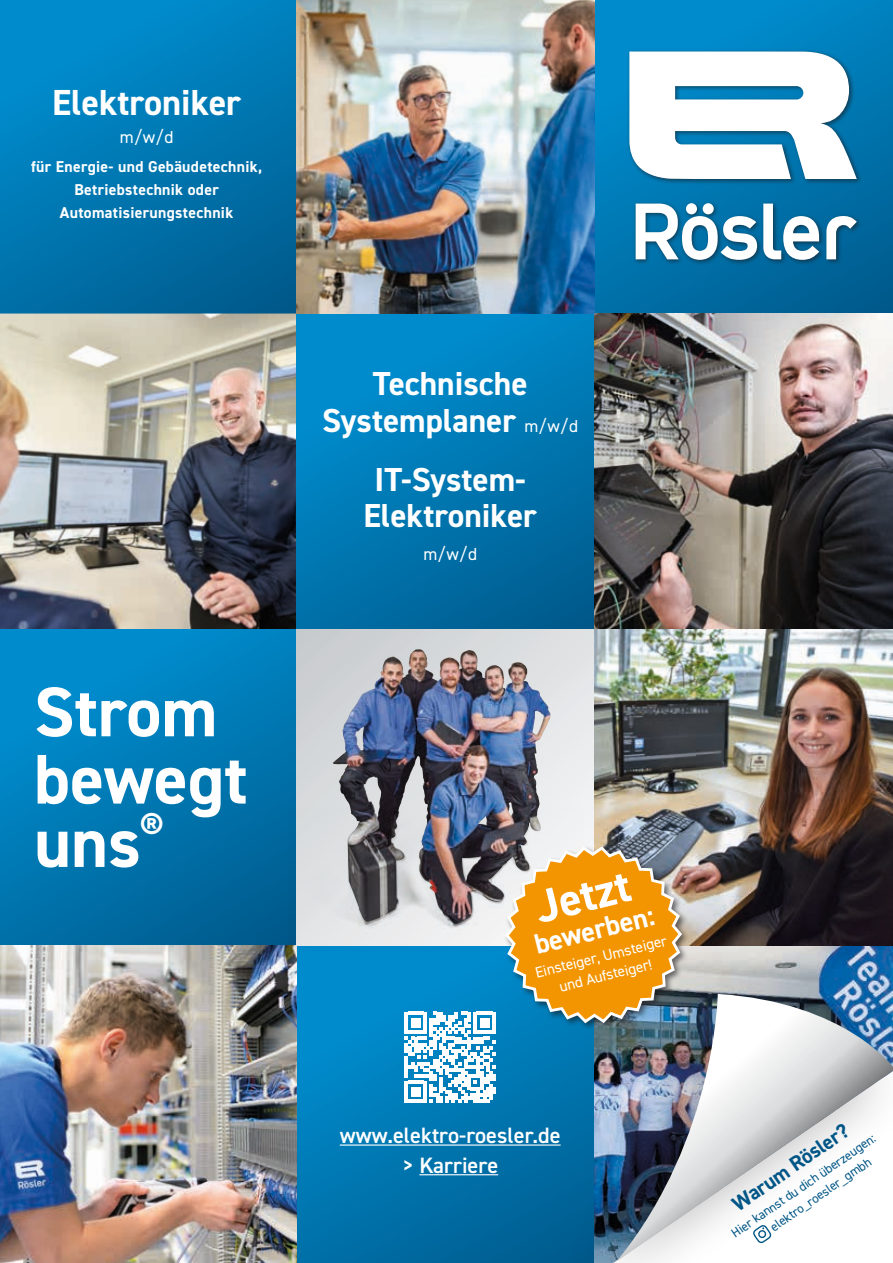
<style>
.page{position:relative;width:893px;height:1263px;background:#fff}
.page>*{position:absolute;margin:0;border:0;box-sizing:border-box;transform-origin:0 0}
.t1{font:700 70.5px/65.2px "DIN2014";color:#fff}
.t2{font:700 46.2px "DIN2014";color:#fff}
.t3{font:700 36.3px "DIN2014";color:#fff}
.t4{font:700 33.3px/36.3px "DIN2014";color:#fff;text-align:center}
.t5{font:700 28.35px "DIN2014";color:#fff}
.t6{font:600 22.35px/29.7px "DIN2014";color:#fff;text-align:center}
.t7{font:700 20.85px "DIN2014";color:#005686}
.t8{font:17.4px "DIN2014";color:#fff}
.t9{font:700 15.75px/23px "DIN2014";letter-spacing:.02em;color:#fff;text-align:center}
.t10{font:15.15px/19.4px "DIN2014";color:#fff;text-align:center}
.t11{font:12.9px/16.8px "DIN2014";color:#005686}
.s1{font-weight:400;font-size:17.4px}
</style>
<div class="page">
<img style="left:0;top:314px;width:297px;height:315px">
<svg style="left:0;top:629px;width:297px;height:316px;background:#0078b3"></svg>
<svg style="left:297px;top:314px;width:297px;height:315px;background:#0078b3"></svg>
<div style="left:297px;top:945px;width:297px;height:318px;background:linear-gradient(to bottom,#0191d3,#02689c)"></div>
<svg style="left:0;top:0;width:297px;height:314px;background:#0077b1"></svg>
<svg style="left:594px;top:0;width:299px;height:314px;background:#0178b2"></svg>
<img style="left:594px;top:314px;width:299px;height:315px">
<svg style="left:690px;top:945px;width:203px;height:19px;background:#9bafc0"></svg>
<div style="left:626px;top:49px;width:236px;height:136px;background:#1a181c;opacity:.6"></div>
<svg style="left:629px;top:52px;width:228px;height:127px"></svg>
<div style="left:633px;top:201px;width:229px;height:65px;background:#1a181c;opacity:.6"></div>
<svg style="left:763px;top:204px;width:56px;height:56px"></svg>
<svg style="left:826px;top:215px;width:31px;height:44px"></svg>
<svg style="left:636px;top:203px;width:121px;height:57px"></svg>
<div style="left:557px;top:964px;width:336px;height:299px;background:#1a181c;opacity:.3"></div>
<img style="left:617px;top:994px;width:276px;height:267px">
<svg style="left:747px;top:1225px;width:24px;height:25px"></svg>
<hr style="left:340px;top:1144px;width:221px;height:1px;background:#fff">
<hr style="left:419px;top:1174px;width:79px;height:1px;background:#fff">
<svg style="left:405px;top:1012px;width:91px;height:91px"></svg>
<img style="left:297px;top:0;width:297px;height:314px">
<img style="left:0;top:945px;width:297px;height:318px">
<img style="left:297px;top:629px;width:297px;height:215px">
<img style="left:288px;top:807px;width:296px;height:144px">
<img style="left:333px;top:649px;width:86px;height:118px">
<img style="left:594px;top:629px;width:299px;height:316px">
<div style="left:503px;top:844px;width:187px;height:187px;background:#1a181c;opacity:.6"></div>
<svg style="left:503px;top:844px;width:181px;height:181px;background:#cc9b42"></svg>
<h3 class="t3" style="left:52px;top:79px;width:191px">Elektroniker</h3>
<p class="t8" style="left:120px;top:126px;width:55px">m/w/d</p>
<p class="t9" style="left:31px;top:155px;width:232px">für Energie- und Gebäudetechnik,<br>Betriebstechnik oder<br>Automatisierungstechnik</p>
<h1 class="t1" style="left:34px;top:678px;width:215px">Strom bewegt uns<sup>®</sup></h1>
<h3 class="t4" style="left:322px;top:365px;width:257px">Technische<br>Systemplaner <span class="s1">m/w/d</span></h3>
<h3 class="t4" style="left:363px;top:461px;width:175px">IT-System-<br>Elektroniker</h3>
<p class="t8" style="left:423px;top:543px;width:55px">m/w/d</p>
<h2 class="t2" style="left:529px;top:878px;width:98px;rotate:-14deg">Jetzt</h2>
<h3 class="t5" style="left:530px;top:926px;width:124px;rotate:-14deg">bewerben:</h3>
<p class="t10" style="left:533px;top:963px;width:137px;rotate:-14deg">Einsteiger, Umsteiger und Aufsteiger!</p>
<h3 class="t6" style="left:340px;top:1120px;width:222px">www.elektro-roesler.de &gt; Karriere</h3>
<h3 class="t7" style="left:727px;top:1195px;width:138px;rotate:-35deg">Warum Rösler?</h3>
<p class="t11" style="left:757px;top:1206px;width:138px;text-indent:-36px;rotate:-34deg">Hier kannst du dich überzeugen: elektro_roesler_gmbh</p>
</div>
